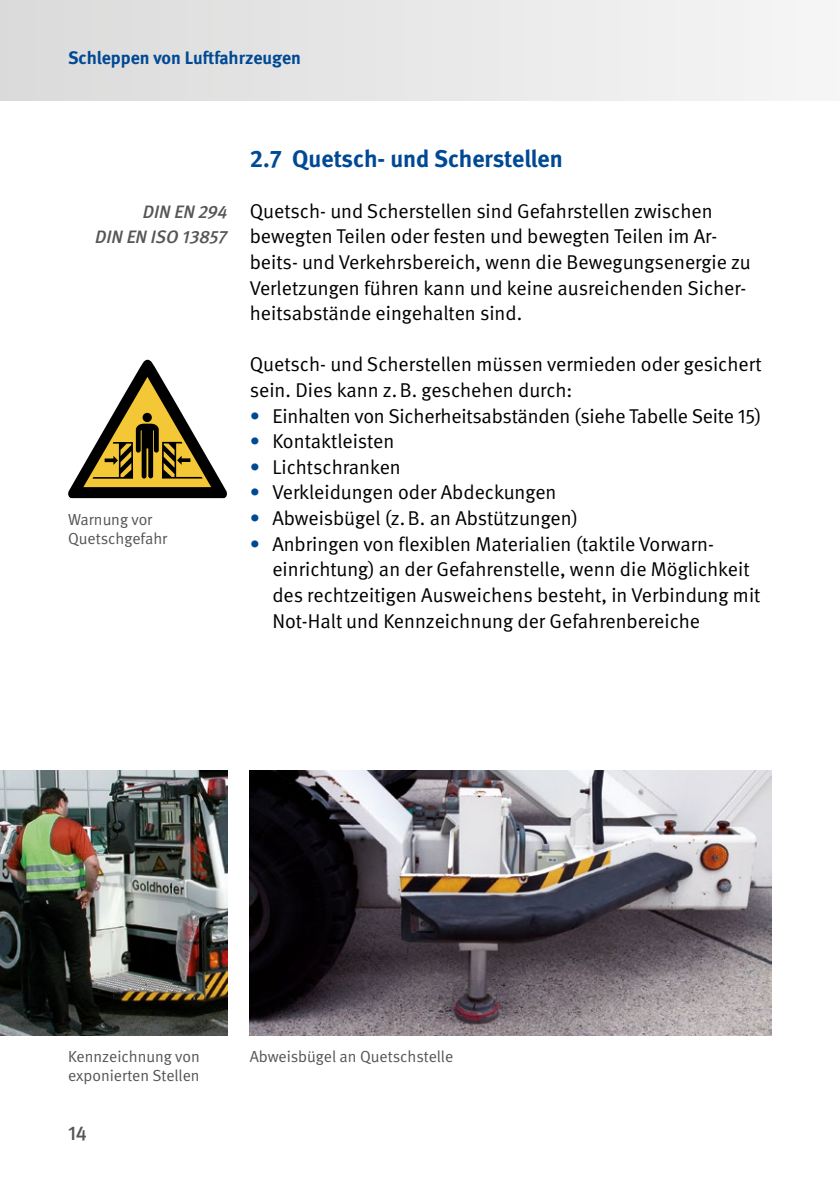
<style>
.page{position:relative;width:840px;height:1191px;background:#fff}
.page>*{position:absolute;margin:0;border:0;box-sizing:border-box;transform-origin:0 0}
.t1{font:700 24px "DGUV Meta";color:#004994}
.t2{font:20px/25.6px "DGUV Meta";color:#000}
.t3{font:500 20px "DGUV Meta";color:#575656}
.t4{font:700 18px "DGUV Meta";color:#004994}
.t5{font:italic 500 18px "DGUV Meta";color:#575656}
.t6{font:16px/19.2px "DGUV Meta";color:#575656}
.s1{color:#004994}
</style>
<div class="page">
<img style="left:249px;top:770px;width:522px;height:266px">
<div style="left:0;top:0;width:839px;height:101px;background:linear-gradient(to right,#dadada,#f6f6f6)"></div>
<svg style="left:68px;top:360px;width:159px;height:138px"></svg>
<div style="left:142px;top:413px;width:10px;height:9px;background:#000;border-radius:50%"></div>
<img style="left:0;top:770px;width:227px;height:266px">
<p class="t4" style="left:68px;top:47px;width:234px">Schleppen von Luftfahrzeugen</p>
<p class="t5" style="left:143px;top:201px;width:86px">DIN EN 294</p>
<p class="t5" style="left:95px;top:226px;width:133px">DIN EN ISO 13857</p>
<p class="t6" style="left:68px;top:510px;width:101px">Warnung vor<br>Quetschgefahr</p>
<h3 class="t1" style="left:249px;top:144px;width:314px">2.7 Quetsch- und Scherstellen</h3>
<p class="t2" style="left:249px;top:198px;width:502px">Quetsch- und Scherstellen sind Gefahrstellen zwischen bewegten Teilen oder festen und bewegten Teilen im Ar&shy;beits- und Verkehrsbereich, wenn die Bewegungsenergie zu Verletzungen führen kann und keine ausreichenden Sicher&shy;heitsabstände eingehalten sind.</p>
<p class="t2" style="left:249px;top:352px;width:513px">Quetsch- und Scherstellen müssen vermieden oder gesichert sein. Dies kann z.B. geschehen durch:</p>
<p class="t2" style="left:249px;top:403px;width:513px"><span class="s1">•</span> Einhalten von Sicherheitsabständen (siehe Tabelle Seite 15)</p>
<p class="t2" style="left:249px;top:429px;width:146px"><span class="s1">•</span> Kontaktleisten</p>
<p class="t2" style="left:249px;top:454px;width:153px"><span class="s1">•</span> Lichtschranken</p>
<p class="t2" style="left:249px;top:480px;width:308px"><span class="s1">•</span> Verkleidungen oder Abdeckungen</p>
<p class="t2" style="left:249px;top:506px;width:330px"><span class="s1">•</span> Abweisbügel (z.B. an Abstützungen)</p>
<p class="t2" style="left:272px;top:531px;width:489px;text-indent:-23px"><span class="s1">•</span> Anbringen von flexiblen Materialien (taktile Vorwarn&shy;einrichtung) an der Gefahrenstelle, wenn die Möglichkeit des rechtzeitigen Ausweichens besteht, in Verbindung mit Not-Halt und Kennzeichnung der Gefahrenbereiche</p>
<p class="t6" style="left:68px;top:1047px;width:133px">Kennzeichnung von</p>
<p class="t6" style="left:249px;top:1047px;width:205px">Abweisbügel an Quetschstelle</p>
<p class="t6" style="left:68px;top:1066px;width:133px">exponierten Stellen</p>
<p class="t3" style="left:68px;top:1121px;width:20px">14</p>
</div>
